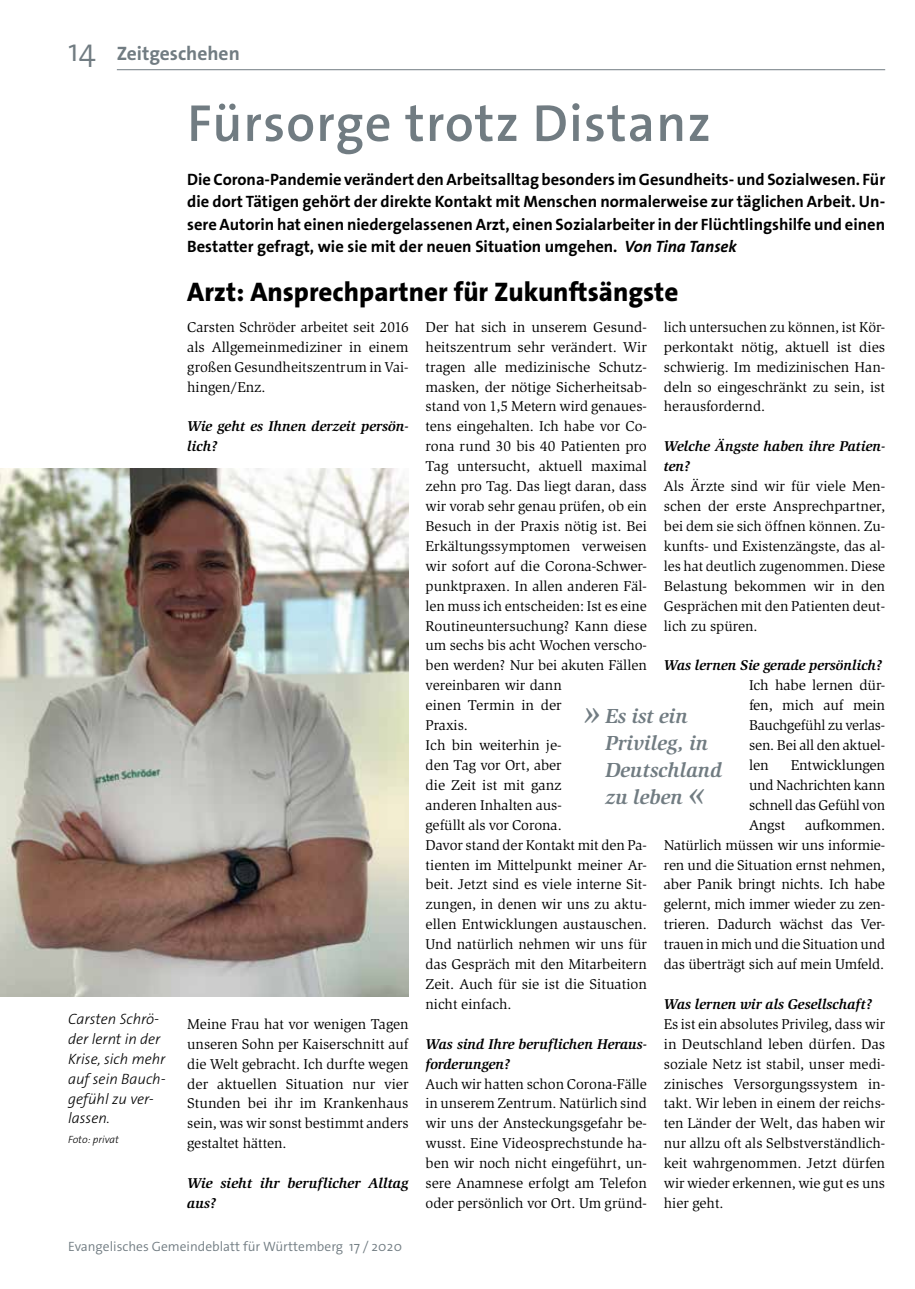
<style>
.page{position:relative;width:915px;height:1289px;background:#fff}
.page>*{position:absolute;margin:0;border:0;box-sizing:border-box;transform-origin:0 0}
.t1{font:600 52.5px "The Sans Os F";letter-spacing:.02em;color:#717c82}
.t2{font:800 27px "The Sans Os F";color:#000}
.t3{font:italic 700 21px/27px "Slimbach EFOP";color:#717c82}
.t4{font:700 19.5px "The Sans Os F";color:#717c82}
.t5{font:700 16.5px/22.5px "The Sans Os F";color:#000;text-align:justify}
.t6{font:italic 300 15px/20px "The Sans Os F";color:#000}
.t7{font:14.7px/20px "Slimbach EFOP";color:#000;text-align:justify}
.t8{font:italic 700 14.7px/20px "Slimbach EFOP";color:#000}
.t9{font:300 13.5px "The Sans Os F";color:#717c82}
.t10{font:italic 300 10.5px "The Sans Os F";color:#000}
.s1{font-weight:300;font-size:31.5px}
.s2{font-style:italic}
.s3{font-size:36px}
</style>
<div class="page">
<hr style="left:117px;top:69px;width:767px;height:1px;background:#717c82">
<img style="left:0;top:468px;width:408px;height:528px">
<h3 class="t4" style="left:68px;top:40px;width:173px"><span class="s1">14</span> Zeitgeschehen</h3>
<p class="t6" style="left:68px;top:1008px;width:99px">Carsten Schrö&shy;der lernt in der<br>Krise, sich mehr auf sein Bauch&shy;gefühl zu ver&shy;lassen.</p>
<p class="t10" style="left:68px;top:1133px;width:52px">Foto: privat</p>
<h1 class="t1" style="left:187px;top:89px;width:525px">Fürsorge trotz Distanz</h1>
<p class="t5" style="left:187px;top:168px;width:699px">Die Corona-Pandemie verändert den Arbeitsalltag besonders im Gesundheits- und Sozialwesen. Für die dort Tätigen gehört der direkte Kontakt mit Menschen normalerweise zur täglichen Arbeit. Un&shy;sere Autorin hat einen niedergelassenen Arzt, einen Sozialarbeiter in der Flüchtlingshilfe und einen Bestatter gefragt, wie sie mit der neuen Situation umgehen. <span class="s2">Von Tina Tansek</span></p>
<h2 class="t2" style="left:187px;top:274px;width:492px">Arzt: Ansprechpartner für Zukunftsängste</h2>
<p class="t7" style="left:187px;top:317px;width:223px">Carsten Schröder arbeitet seit 2016 als Allgemeinmediziner in einem großen Gesundheitszentrum in Vai&shy;hingen/Enz.</p>
<p class="t8" style="left:187px;top:417px;width:223px">Wie geht es Ihnen derzeit persön&shy;lich?</p>
<p class="t7" style="left:425px;top:317px;width:223px;text-align:left">Der hat sich in unserem Gesund&shy;heitszentrum sehr verändert. Wir tragen alle medizinische Schutz&shy;masken, der nötige Sicherheitsab&shy;stand von 1,5 Metern wird genaues&shy;tens eingehalten. Ich habe vor Co&shy;rona rund 30 bis 40 Patienten pro<br>Tag untersucht, aktuell maximal zehn pro Tag. Das liegt daran, dass wir vorab sehr genau prüfen, ob ein<br>Besuch in der Praxis nötig ist. Bei<br>Erkältungssymptomen verweisen wir sofort auf die Corona-Schwer&shy;punktpraxen. In allen anderen Fäl&shy;len muss ich entscheiden: Ist es eine<br>Routineuntersuchung? Kann diese um sechs bis acht Wochen verscho&shy;ben werden? Nur bei akuten Fällen vereinbaren wir dann<br>einen Termin in der<br>Praxis.<br>Ich bin weiterhin je-<br>den Tag vor Ort, aber<br>die Zeit ist mit ganz<br>anderen Inhalten aus-<br>gefüllt als vor Corona.<br>Davor stand der Kontakt mit den Pa&shy;tienten im Mittelpunkt meiner Ar&shy;beit. Jetzt sind es viele interne Sit&shy;zungen, in denen wir uns zu aktu&shy;ellen Entwicklungen austauschen.<br>Und natürlich nehmen wir uns für das Gespräch mit den Mitarbeitern<br>Zeit. Auch für sie ist die Situation nicht einfach.</p>
<p class="t8" style="left:425px;top:1034px;width:223px">Was sind Ihre beruflichen Heraus&shy;forderungen?</p>
<p class="t7" style="left:425px;top:1073px;width:223px">Auch wir hatten schon Corona-Fälle in unserem Zentrum. Natürlich sind wir uns der Ansteckungsgefahr be&shy;wusst. Eine Videosprechstunde ha&shy;ben wir noch nicht eingeführt, un&shy;sere Anamnese erfolgt am Telefon oder persönlich vor Ort. Um gründ-</p>
<p class="t7" style="left:663px;top:317px;width:223px">lich untersuchen zu können, ist Kör&shy;perkontakt nötig, aktuell ist dies schwierig. Im medizinischen Han&shy;deln so eingeschränkt zu sein, ist herausfordernd.</p>
<p class="t8" style="left:663px;top:436px;width:223px">Welche Ängste haben ihre Patien&shy;ten?</p>
<p class="t7" style="left:663px;top:476px;width:223px">Als Ärzte sind wir für viele Men&shy;schen der erste Ansprechpartner, bei dem sie sich öffnen können. Zu&shy;kunfts- und Existenzängste, das al&shy;les hat deutlich zugenommen. Diese Belastung bekommen wir in den Gesprächen mit den Patienten deut&shy;lich zu spüren.</p>
<p class="t8" style="left:663px;top:655px;width:219px">Was lernen Sie gerade persönlich?</p>
<p class="t7" style="left:748px;top:675px;width:138px">Ich habe lernen dür&shy;fen, mich auf mein Bauchgefühl zu verlas&shy;sen. Bei all den aktuel&shy;len</p>
<h3 class="t3" style="left:605px;top:703px;width:118px;text-indent:-22px"><span class="s3">»</span> Es ist ein<br>Privileg, in<br>Deutschland zu leben <span class="s3">«</span></h3>
<p class="t7" style="left:748px;top:755px;width:138px;text-indent:42px">Entwicklungen und Nachrichten kann schnell das Gefühl von Angst</p>
<p class="t7" style="left:663px;top:815px;width:223px;text-indent:141px">aufkommen.<br>Natürlich müssen wir uns informie&shy;ren und die Situation ernst nehmen, aber Panik bringt nichts. Ich habe gelernt, mich immer wieder zu zen&shy;trieren. Dadurch wächst das Ver&shy;trauen in mich und die Situation und das überträgt sich auf mein Umfeld.</p>
<p class="t8" style="left:663px;top:994px;width:209px">Was lernen wir als Gesellschaft?</p>
<p class="t7" style="left:663px;top:1014px;width:223px">Es ist ein absolutes Privileg, dass wir in Deutschland leben dürfen. Das soziale Netz ist stabil, unser medi&shy;zinisches Versorgungssystem in&shy;takt. Wir leben in einem der reichs&shy;ten Länder der Welt, das haben wir nur allzu oft als Selbstverständlich&shy;keit wahrgenommen. Jetzt dürfen wir wieder erkennen, wie gut es uns hier geht.</p>
<p class="t7" style="left:187px;top:1014px;width:223px">Meine Frau hat vor wenigen Tagen unseren Sohn per Kaiserschnitt auf die Welt gebracht. Ich durfte wegen der aktuellen Situation nur vier Stunden bei ihr im Krankenhaus sein, was wir sonst bestimmt anders gestaltet hätten.</p>
<p class="t8" style="left:187px;top:1173px;width:223px">Wie sieht ihr beruflicher Alltag aus?</p>
<p class="t9" style="left:68px;top:1237px;width:335px">Evangelisches Gemeindeblatt für Württemberg 17 / 2020</p>
</div>
